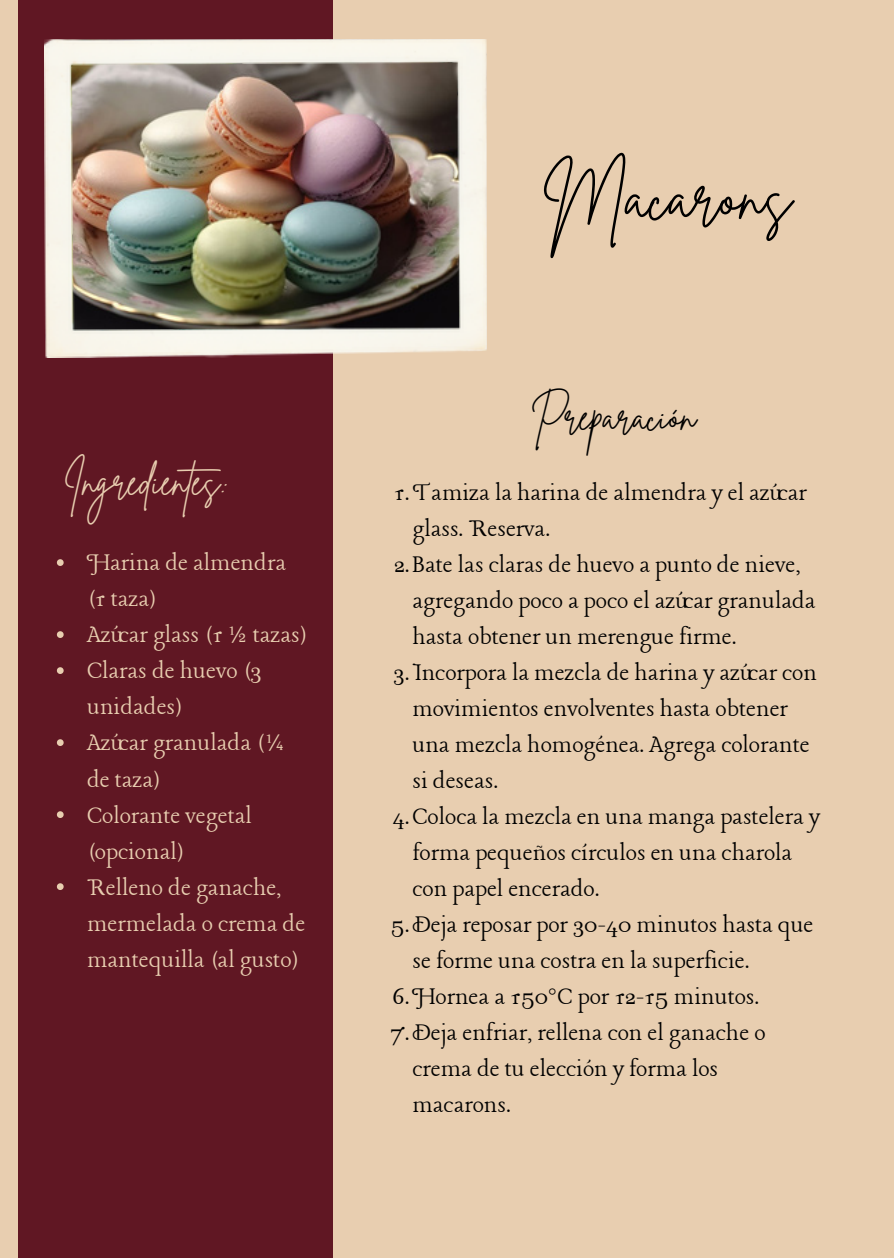
<style>
.page{position:relative;width:894px;height:1258px;background:#fff}
.page>*{position:absolute;margin:0;border:0;box-sizing:border-box;transform-origin:0 0}
.t1{font:65.7px "Brittany Signature";color:#000}
.t2{font:39px "Brittany Signature";color:#e8ceb0}
.t3{font:39px "Brittany Signature";color:#000}
.t4{font:27px/36px "Lancelot";color:#000}
.t5{font:27px/36px "Lancelot";color:#e8ceb0}
</style>
<div class="page">
<div style="left:0;top:0;width:893px;height:1258px;background:#e8ceb0"></div>
<div style="left:18px;top:0;width:314px;height:1258px;background:#601723"></div>
<img style="left:44px;top:39px;width:442px;height:318px">
<svg style="left:57px;top:559px;width:7px;height:7px"></svg>
<svg style="left:57px;top:631px;width:7px;height:7px"></svg>
<svg style="left:57px;top:667px;width:7px;height:7px"></svg>
<svg style="left:57px;top:739px;width:7px;height:7px"></svg>
<svg style="left:57px;top:811px;width:7px;height:7px"></svg>
<svg style="left:57px;top:883px;width:7px;height:7px"></svg>
<p class="t2" style="left:63px;top:456px;width:169px">Ingredientes:</p>
<p class="t5" style="left:87px;top:546px;width:200px">Harina de almendra (1 taza)</p>
<p class="t5" style="left:87px;top:618px;width:221px">Azúcar glass (1 ½ tazas)</p>
<p class="t5" style="left:87px;top:654px;width:176px">Claras de huevo (3 unidades)</p>
<p class="t5" style="left:87px;top:726px;width:198px">Azúcar granulada (¼ de taza)</p>
<h1 class="t5" style="left:87px;top:798px;width:166px">Colorante vegetal (opcional)</h1>
<h2 class="t5" style="left:87px;top:870px;width:220px">Relleno de ganache, mermelada o crema de mantequilla (al gusto)</h2>
<p class="t1" style="left:543px;top:153px;width:250px">Macarons</p>
<p class="t3" style="left:530px;top:391px;width:167px">Preparación</p>
<p class="t4" style="left:412px;top:476px;width:396px;text-indent:-19px">1.Tamiza la harina de almendra y el azúcar glass. Reserva.</p>
<p class="t4" style="left:412px;top:548px;width:404px;text-indent:-18px">2.Bate las claras de huevo a punto de nieve, agregando poco a poco el azúcar granulada hasta obtener un merengue firme.</p>
<p class="t4" style="left:412px;top:656px;width:406px;text-indent:-19px">3.Incorpora la mezcla de harina y azúcar con movimientos envolventes hasta obtener una mezcla homogénea. Agrega colorante si deseas.</p>
<p class="t4" style="left:412px;top:800px;width:409px;text-indent:-20px">4.Coloca la mezcla en una manga pastelera y forma pequeños círculos en una charola con papel encerado.</p>
<p class="t4" style="left:412px;top:908px;width:402px;text-indent:-22px">5.Deja reposar por 30-40 minutos hasta que se forme una costra en la superficie.</p>
<p class="t4" style="left:392px;top:980px;width:368px">6.Hornea a 150°C por 12-15 minutos.</p>
<p class="t4" style="left:412px;top:1016px;width:354px;text-indent:-22px">7.Deja enfriar, rellena con el ganache o crema de tu elección y forma los macarons.</p>
</div>
